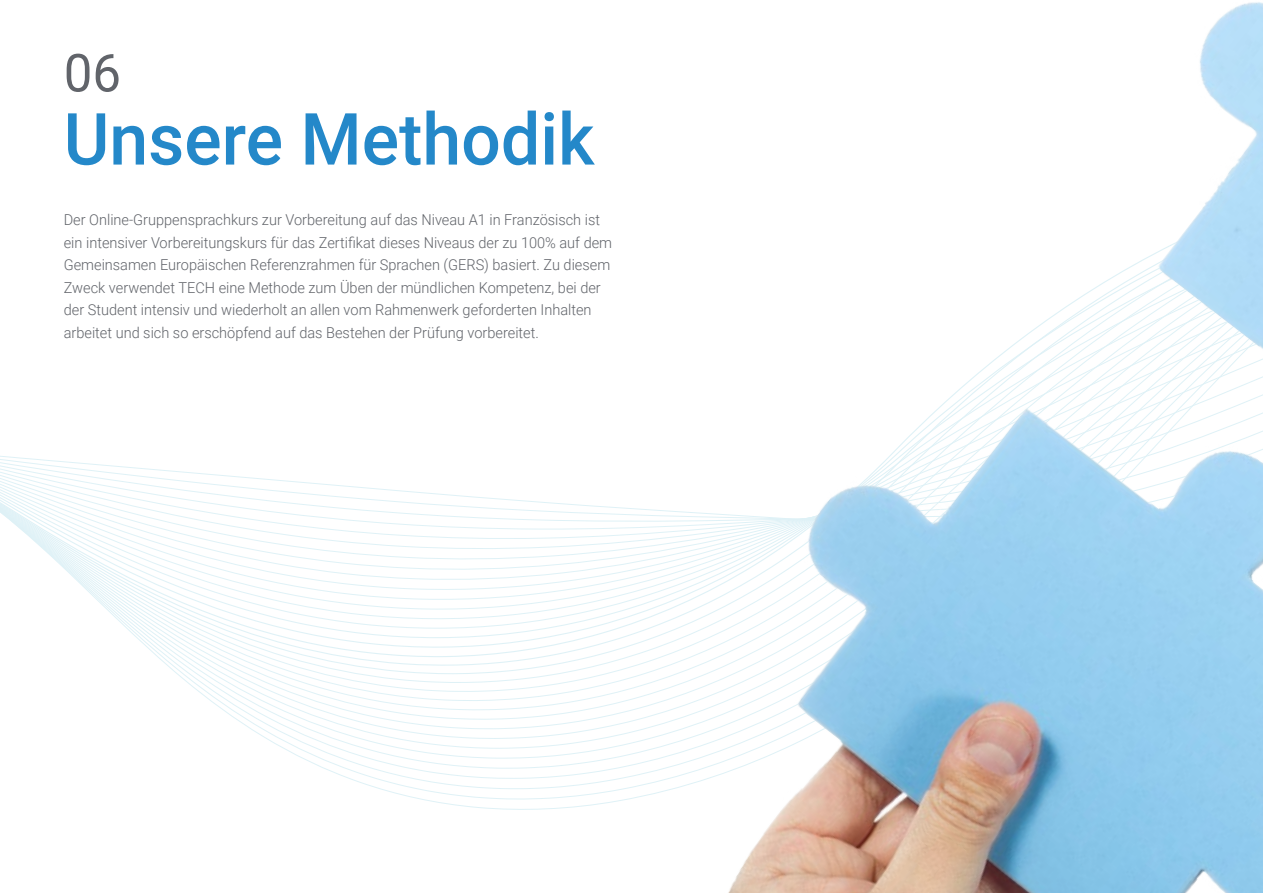
<style>
.page{position:relative;width:1263px;height:893px;background:#fff}
.page>*{position:absolute;margin:0;border:0;box-sizing:border-box;transform-origin:0 0}
.t1{font:500 72px "Roboto";color:#2488c9}
.t2{font:52.5px "Roboto";color:#61646a}
.t3{font:300 15px/22.5px "Roboto";color:#61646a}
</style>
<div class="page">
<svg style="left:0;top:456px;width:526px;height:354px"></svg>
<img style="left:526px;top:2px;width:737px;height:891px">
<h2 class="t2" style="left:64px;top:36px;width:59px">06</h2>
<h1 class="t1" style="left:64px;top:89px;width:532px">Unsere Methodik</h1>
<p class="t3" style="left:64px;top:208px;width:550px">Der Online-Gruppensprachkurs zur Vorbereitung auf das Niveau A1 in Französisch ist ein intensiver Vorbereitungskurs für das Zertifikat dieses Niveaus der zu 100% auf dem Gemeinsamen Europäischen Referenzrahmen für Sprachen (GERS) basiert. Zu diesem Zweck verwendet TECH eine Methode zum Üben der mündlichen Kompetenz, bei der der Student intensiv und wiederholt an allen vom Rahmenwerk geforderten Inhalten arbeitet und sich so erschöpfend auf das Bestehen der Prüfung vorbereitet.</p>
</div>
